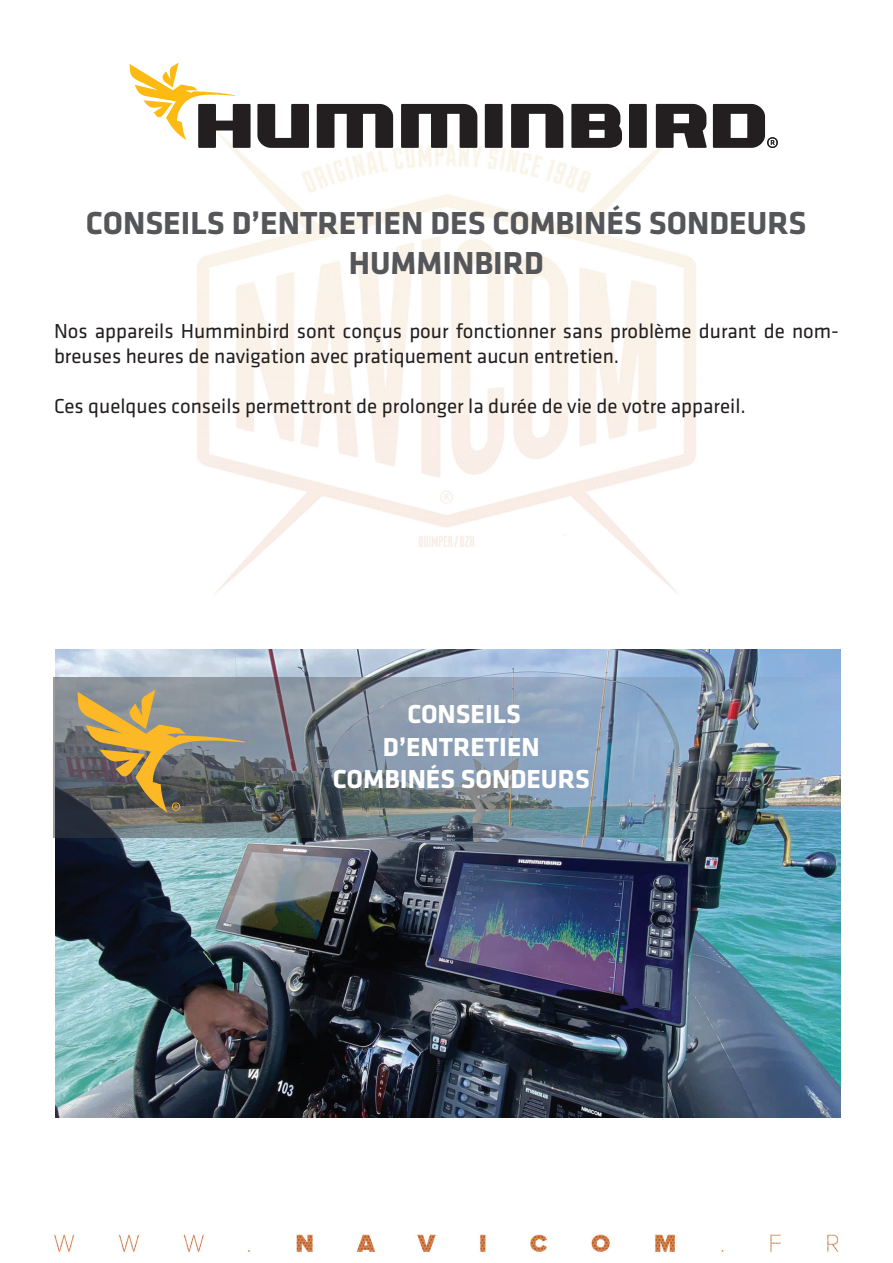
<style>
.page{position:relative;width:893px;height:1263px;background:#fff}
.page>*{position:absolute;margin:0;border:0;box-sizing:border-box;transform-origin:0 0}
.t1{font:700 33px/39.6px "Klavika";color:#555659;text-align:center}
.t2{font:700 27px/32.4px "Klavika";color:#fff;text-align:center}
.t3{font:21px/25.2px "Klavika";color:#231f20}
</style>
<div class="page">
<img style="left:53px;top:62px;width:786px;height:1190px">
<div style="left:485px;top:104px;width:18px;height:44px;background:#231f20"></div>
<div style="left:629px;top:104px;width:18px;height:44px;background:#231f20"></div>
<svg style="left:257px;top:104px;width:52px;height:44px"></svg>
<svg style="left:511px;top:104px;width:52px;height:44px"></svg>
<svg style="left:317px;top:104px;width:76px;height:44px"></svg>
<svg style="left:401px;top:104px;width:76px;height:44px"></svg>
<svg style="left:656px;top:104px;width:51px;height:44px"></svg>
<svg style="left:571px;top:104px;width:51px;height:44px;background:#474344"></svg>
<svg style="left:713px;top:104px;width:65px;height:44px"></svg>
<svg style="left:130px;top:63px;width:121px;height:85px"></svg>
<img style="left:56px;top:649px;width:785px;height:469px">
<img style="left:54px;top:677px;width:785px;height:160px">
<svg style="left:78px;top:690px;width:167px;height:122px;background:#8c8266"></svg>
<h1 class="t1" style="left:86px;top:202px;width:722px">CONSEILS D’ENTRETIEN DES COMBINÉS SONDEURS<br>HUMMINBIRD</h1>
<p class="t3" style="left:54px;top:318px;width:786px">Nos appareils Humminbird sont conçus pour fonctionner sans problème durant de nom&shy;breuses heures de navigation avec pratiquement aucun entretien.</p>
<p class="t3" style="left:54px;top:393px;width:693px">Ces quelques conseils permettront de prolonger la durée de vie de votre appareil.</p>
<p class="t2" style="left:333px;top:697px;width:258px">CONSEILS<br>D’ENTRETIEN<br>COMBINÉS SONDEURS</p>
</div>
